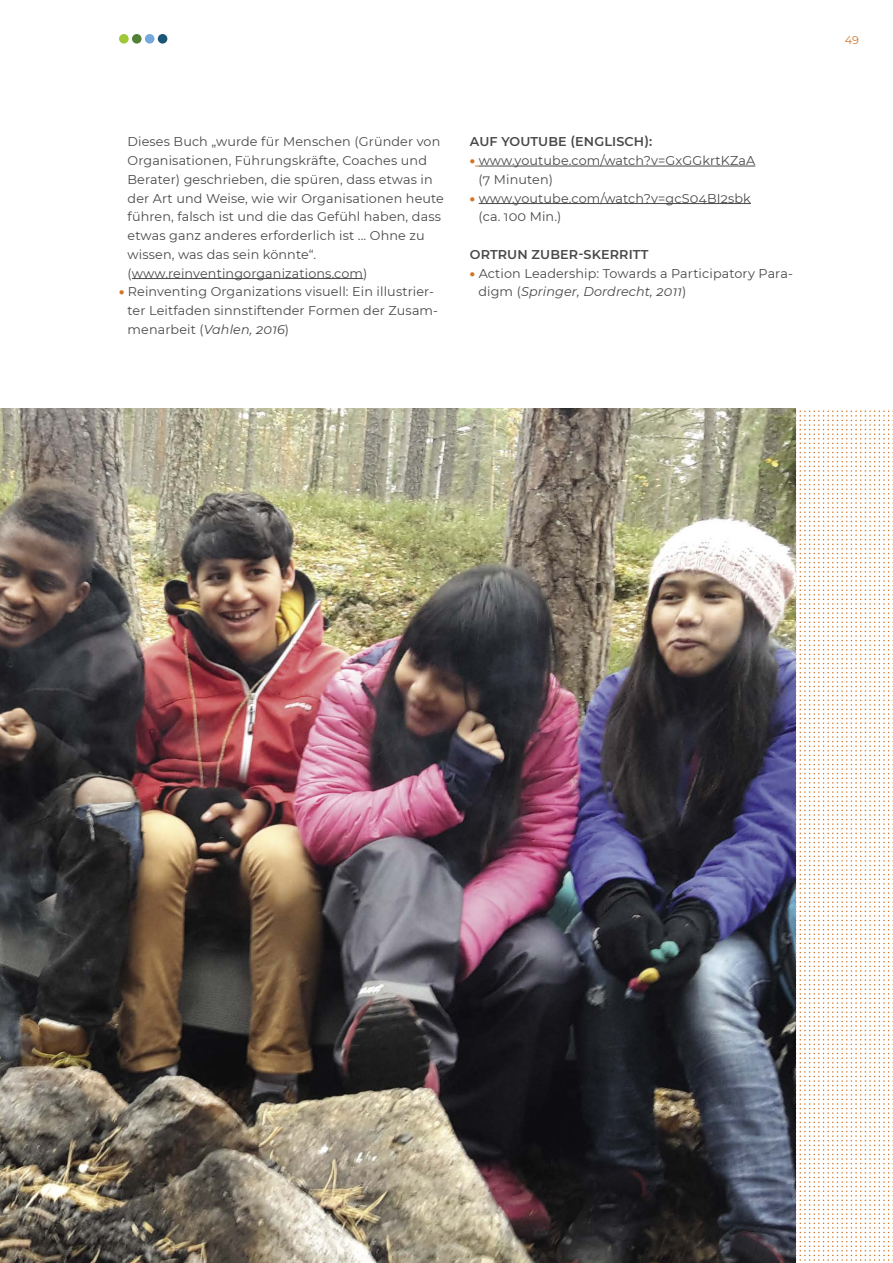
<style>
.page{position:relative;width:893px;height:1263px;background:#fff}
.page>*{position:absolute;margin:0;border:0;box-sizing:border-box;transform-origin:0 0}
.t1{font:12.75px/18.8px "Montserrat";letter-spacing:.01em;color:#484848}
.t2{font:600 12.75px "Montserrat";letter-spacing:.01em;color:#484848}
.t3{font:11.25px "Montserrat";color:#d07527}
.s1{font-weight:900;color:#d07527}
.s2{font-style:italic}
</style>
<div class="page">
<div style="left:132px;top:34px;width:10px;height:10px;background:#528037;border-radius:50%"></div>
<div style="left:145px;top:34px;width:9px;height:10px;background:#75a8dc;border-radius:50%"></div>
<div style="left:158px;top:34px;width:9px;height:10px;background:#1b5678;border-radius:50%"></div>
<div style="left:119px;top:34px;width:10px;height:10px;background:#9fc938;border-radius:50%"></div>
<svg style="left:795px;top:410px;width:98px;height:851px"></svg>
<img style="left:0;top:409px;width:795px;height:854px">
<hr style="left:132px;top:278px;width:231px;height:1px;background:#484848">
<hr style="left:479px;top:166px;width:276px;height:1px;background:#484848">
<hr style="left:479px;top:203px;width:272px;height:1px;background:#484848">
<p class="t1" style="left:128px;top:132px;width:318px">Dieses Buch „wurde für Menschen (Gründer von Organisationen, Führungskräfte, Coaches und Berater) geschrieben, die spüren, dass etwas in der Art und Weise, wie wir Organisationen heute führen, falsch ist und die das Gefühl haben, dass etwas ganz anderes erforderlich ist ... Ohne zu wissen, was das sein könnte“. (www.reinventingorganizations.com)</p>
<p class="t1" style="left:128px;top:282px;width:312px;text-indent:-9px"><span class="s1">•</span> Reinventing Organizations visuell: Ein illustrier&shy;ter Leitfaden sinnstiftender Formen der Zusam&shy;menarbeit (<span class="s2">Vahlen, 2016</span>)</p>
<p class="t2" style="left:470px;top:133px;width:184px">AUF YOUTUBE (ENGLISCH):</p>
<p class="t1" style="left:478px;top:151px;width:278px;text-indent:-9px"><span class="s1">•</span> www.youtube.com/watch?v=GxGGkrtKZaA (7 Minuten)</p>
<p class="t1" style="left:478px;top:188px;width:274px;text-indent:-9px"><span class="s1">•</span> www.youtube.com/watch?v=gcS04BI2sbk (ca. 100 Min.)</p>
<p class="t2" style="left:470px;top:245px;width:180px">ORTRUN ZUBER-SKERRITT</p>
<p class="t1" style="left:478px;top:263px;width:316px;text-indent:-9px"><span class="s1">•</span> Action Leadership: Towards a Participatory Para&shy;digm (<span class="s2">Springer, Dordrecht, 2011</span>)</p>
<p class="t3" style="left:845px;top:31px;width:16px">49</p>
</div>
